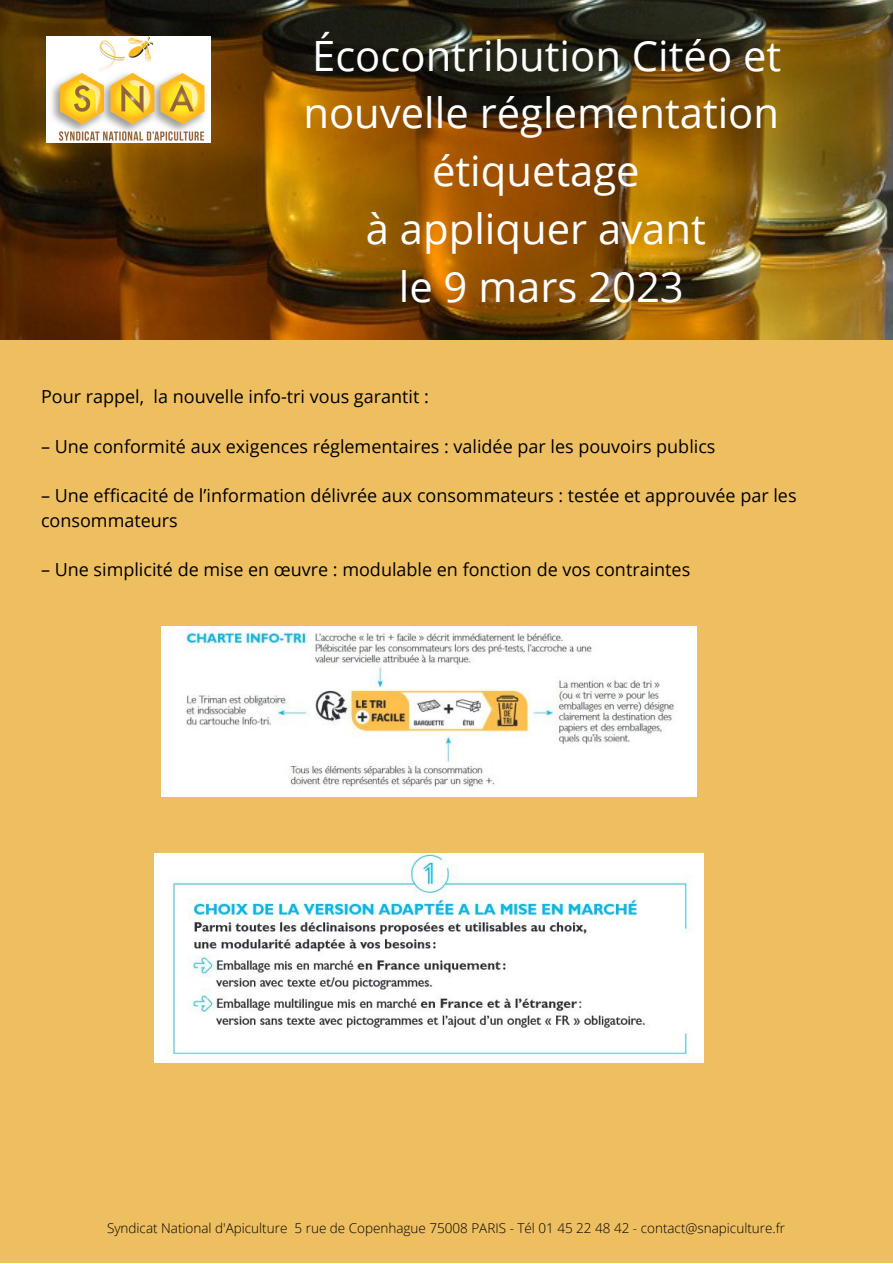
<style>
.page{position:relative;width:893px;height:1264px;background:#fff}
.page>*{position:absolute;margin:0;border:0;box-sizing:border-box;transform-origin:0 0}
.t1{font:41.7px/57.8px "Open Sans";color:#fff;text-align:center}
.t2{font:18px/24.8px "Open Sans";color:#000}
.t3{font:300 13.5px "Open Sans";color:#000}
</style>
<div class="page">
<div style="left:0;top:0;width:892px;height:1262px;background:#eebf61"></div>
<img style="left:0;top:0;width:892px;height:339px">
<img style="left:162px;top:626px;width:535px;height:170px">
<img style="left:155px;top:853px;width:548px;height:209px">
<img style="left:46px;top:37px;width:164px;height:105px">
<h1 class="t1" style="left:303px;top:26px;width:479px">Écocontribution Citéo et nouvelle réglementation étiquetage<br>à appliquer avant<br>le 9 mars 2023</h1>
<p class="t2" style="left:41px;top:384px;width:389px">Pour rappel, la nouvelle info-tri vous garantit :</p>
<p class="t2" style="left:41px;top:433px;width:676px">– Une conformité aux exigences réglementaires : validée par les pouvoirs publics</p>
<p class="t2" style="left:41px;top:482px;width:757px">– Une efficacité de l’information délivrée aux consommateurs : testée et approuvée par les consommateurs</p>
<p class="t2" style="left:41px;top:557px;width:650px">– Une simplicité de mise en œuvre : modulable en fonction de vos contraintes</p>
<p class="t3" style="left:107px;top:1218px;width:679px">Syndicat National d'Apiculture 5 rue de Copenhague 75008 PARIS - Tél 01 45 22 48 42 - contact@snapiculture.fr</p>
</div>
